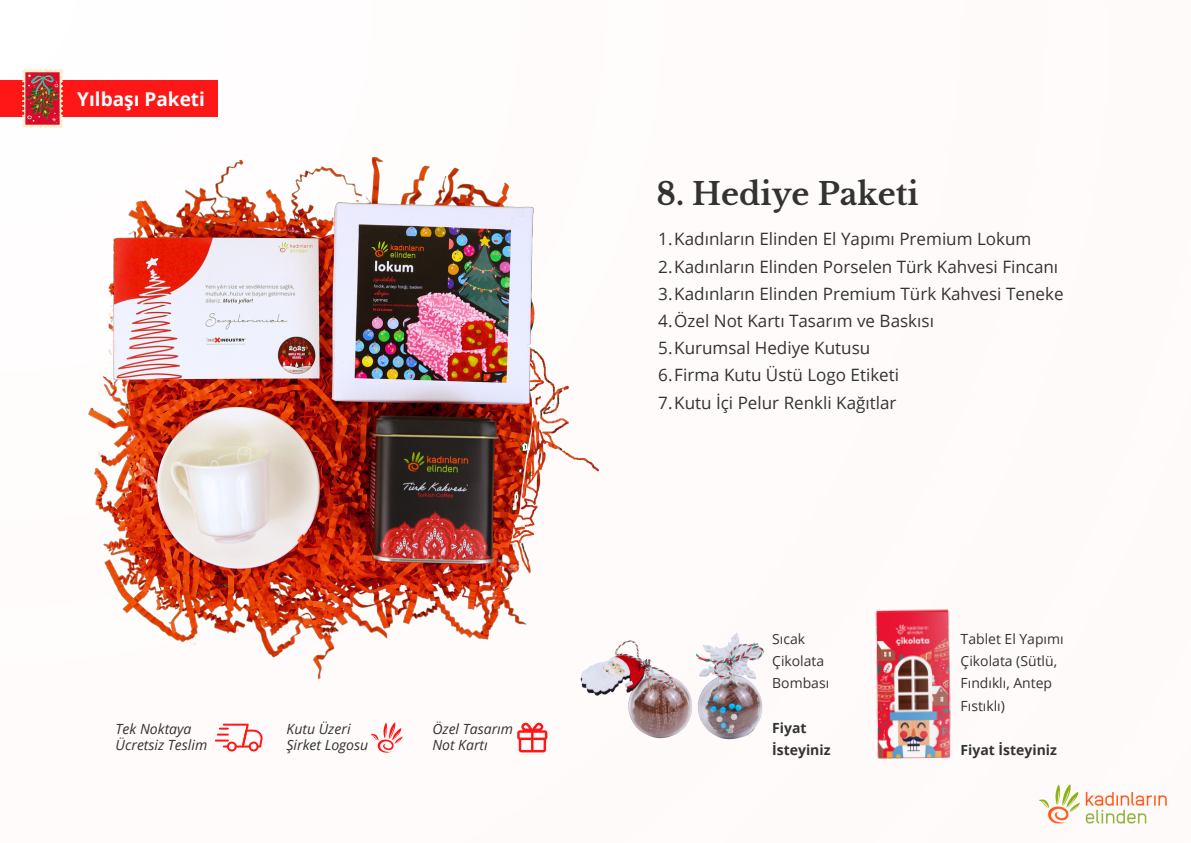
<style>
.page{position:relative;width:1191px;height:843px;background:#fff}
.page>*{position:absolute;margin:0;border:0;box-sizing:border-box;transform-origin:0 0}
.t1{font:700 30.7px "Libre Baskerville";color:#333}
.t2{font:700 19px "Open Sans";color:#fff}
.t3{font:17px "Open Sans";color:#333}
.t4{font:14px/22.1px "Open Sans";color:#333}
.t5{font:italic 14px "Open Sans";color:#333}
.t6{font:700 14px/22.1px "Open Sans";color:#333}
</style>
<div class="page">
<div style="left:0;top:0;width:1190px;height:842px;background:#fffbfb"></div>
<img style="left:1039px;top:784px;width:128px;height:40px">
<div style="left:0;top:80px;width:218px;height:37px;background:#ff1616"></div>
<img style="left:22px;top:69px;width:40px;height:59px">
<img style="left:88px;top:156px;width:511px;height:597px">
<img style="left:736px;top:633px;width:28px;height:106px">
<img style="left:567px;top:565px;width:169px;height:188px">
<img style="left:898px;top:609px;width:53px;height:148px">
<img style="left:875px;top:610px;width:75px;height:148px">
<p class="t2" style="left:77px;top:85px;width:129px">Yılbaşı Paketi</p>
<p class="t5" style="left:116px;top:719px;width:77px">Tek Noktaya</p>
<p class="t5" style="left:116px;top:735px;width:93px">Ücretsiz Teslim</p>
<p class="t5" style="left:286px;top:719px;width:65px">Kutu Üzeri</p>
<p class="t5" style="left:286px;top:735px;width:83px">Şirket Logosu</p>
<p class="t5" style="left:432px;top:719px;width:82px">Özel Tasarım</p>
<p class="t5" style="left:432px;top:735px;width:57px">Not Kartı</p>
<p class="t1" style="left:656px;top:175px;width:263px">8. Hediye Paketi</p>
<p class="t3" style="left:658px;top:227px;width:374px">1.Kadınların Elinden El Yapımı Premium Lokum</p>
<p class="t3" style="left:658px;top:254px;width:401px">2.Kadınların Elinden Porselen Türk Kahvesi Fincanı</p>
<p class="t3" style="left:658px;top:281px;width:406px">3.Kadınların Elinden Premium Türk Kahvesi Teneke</p>
<p class="t3" style="left:658px;top:309px;width:277px">4.Özel Not Kartı Tasarım ve Baskısı</p>
<p class="t3" style="left:658px;top:336px;width:213px">5.Kurumsal Hediye Kutusu</p>
<p class="t3" style="left:658px;top:363px;width:242px">6.Firma Kutu Üstü Logo Etiketi</p>
<p class="t3" style="left:658px;top:390px;width:240px">7.Kutu İçi Pelur Renkli Kağıtlar</p>
<p class="t4" style="left:772px;top:627px;width:58px">Sıcak<br>Çikolata<br>Bombası</p>
<p class="t6" style="left:772px;top:716px;width:60px">Fiyat<br>İsteyiniz</p>
<p class="t4" style="left:960px;top:627px;width:104px">Tablet El Yapımı<br>Çikolata (Sütlü,<br>Fındıklı, Antep<br>Fıstıklı)</p>
<p class="t6" style="left:960px;top:738px;width:98px">Fiyat İsteyiniz</p>
</div>
